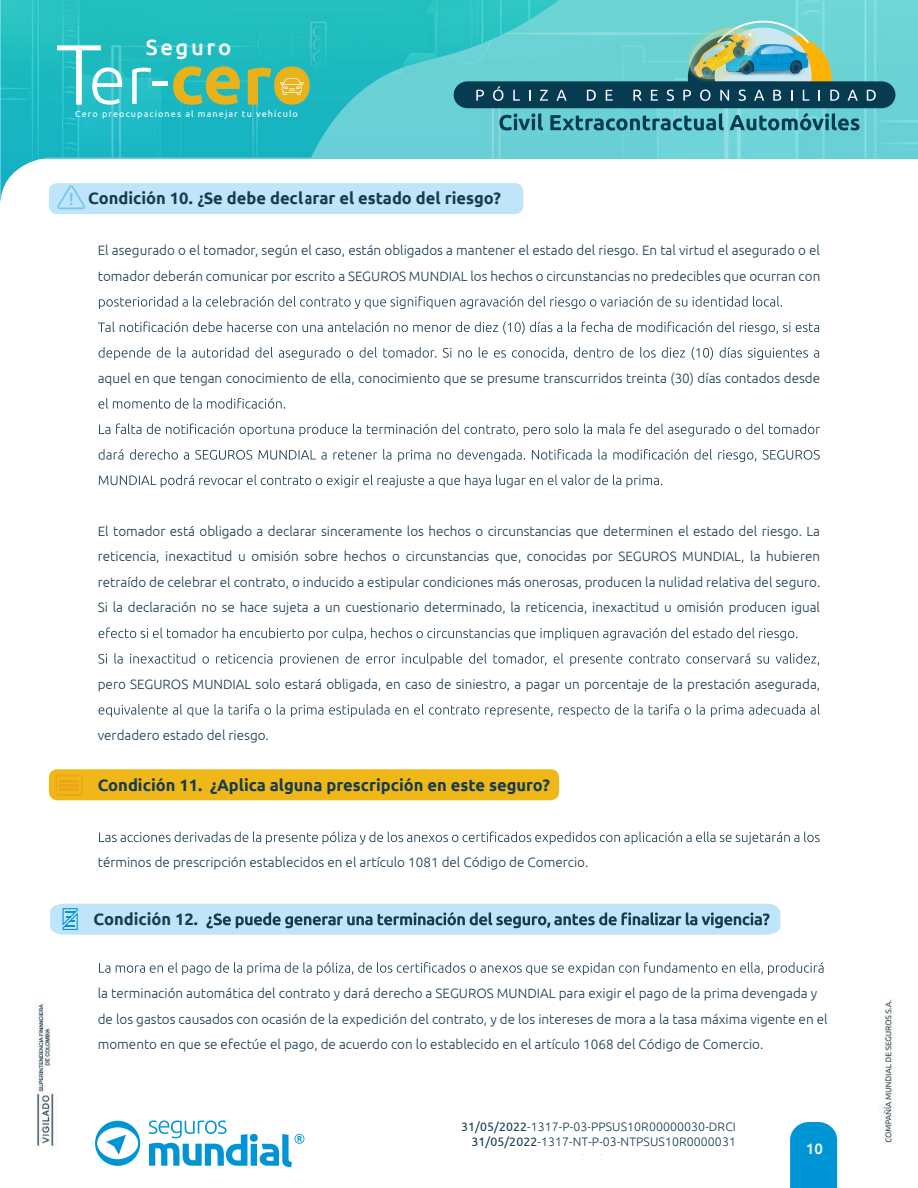
<style>
.page{position:relative;width:918px;height:1188px;background:#fff}
.page>*{position:absolute;margin:0;border:0;box-sizing:border-box;transform-origin:0 0}
.t1{font:500 22.05px "Ubuntu";letter-spacing:.12em;color:#fff}
.t2{font:700 16.5px "Ubuntu";color:#173b4f}
.t3{font:500 15px "Ubuntu";color:#fff}
.t4{font:300 13.5px/25.5px "Ubuntu";color:#173b4f}
.t5{font:300 12.3px/14.7px "Ubuntu";letter-spacing:.01em;color:#173b4f;text-align:right}
.t6{font:300 12px/16.5px "Ubuntu";color:#173b4f}
.t7{font:9.15px "Ubuntu";letter-spacing:.12em;color:#fff}
.s1{font-weight:400}
</style>
<div class="page">
<img style="left:34px;top:975px;width:862px;height:213px">
<svg style="left:790px;top:1122px;width:47px;height:66px;background:#0c9bd7"></svg>
<svg style="left:95px;top:1121px;width:45px;height:45px"></svg>
<svg style="left:149px;top:1120px;width:155px;height:47px"></svg>
<div style="left:49px;top:769px;width:510px;height:31px;background:#efb818;border-radius:9px"></div>
<svg style="left:55px;top:774px;width:28px;height:22px"></svg>
<div style="left:49px;top:183px;width:474px;height:31px;background:#bfe5fa;border-radius:9px"></div>
<svg style="left:57px;top:206px;width:28px;height:3px"></svg>
<svg style="left:99px;top:296px;width:683px;height:13px"></svg>
<svg style="left:98px;top:321px;width:721px;height:14px"></svg>
<svg style="left:99px;top:347px;width:720px;height:13px"></svg>
<svg style="left:99px;top:398px;width:186px;height:11px"></svg>
<svg style="left:99px;top:423px;width:721px;height:14px"></svg>
<svg style="left:99px;top:449px;width:721px;height:13px"></svg>
<svg style="left:99px;top:474px;width:563px;height:14px"></svg>
<svg style="left:99px;top:628px;width:698px;height:13px"></svg>
<svg style="left:98px;top:653px;width:721px;height:13px"></svg>
<svg style="left:99px;top:704px;width:721px;height:13px"></svg>
<svg style="left:99px;top:831px;width:721px;height:13px"></svg>
<svg style="left:99px;top:962px;width:725px;height:13px"></svg>
<svg style="left:50px;top:904px;width:730px;height:31px;background:#a7cce1"></svg>
<div style="left:559px;top:0;width:359px;height:158px;background:#6cd3d6"></div>
<img style="left:0;top:0;width:559px;height:206px">
<svg style="left:57px;top:45px;width:65px;height:60px"></svg>
<svg style="left:132px;top:68px;width:19px;height:36px"></svg>
<hr style="left:153px;top:82px;width:15px;height:4px;background:#fff">
<svg style="left:173px;top:66px;width:67px;height:39px;background:#8fb462"></svg>
<svg style="left:248px;top:66px;width:62px;height:39px;background:#a1b65d"></svg>
<svg style="left:454px;top:20px;width:441px;height:110px;background:#50a5aa"></svg>
<img style="left:686px;top:28px;width:124px;height:60px">
<div style="left:451px;top:1115px;width:302px;height:39px;background:#fff"></div>
<h1 class="t1" style="left:146px;top:33px;width:87px">Seguro</h1>
<p class="t7" style="left:75px;top:109px;width:224px">Cero preocupaciones al manejar tu vehículo</p>
<p class="t2" style="left:88px;top:189px;width:414px">Condición 10. ¿Se debe declarar el estado del riesgo?</p>
<p class="t4" style="left:98px;top:238px;width:724px">El asegurado o el tomador, según el caso, están obligados a mantener el estado del riesgo. En tal virtud el asegurado o el tomador deberán comunicar por escrito a SEGUROS MUNDIAL los hechos o circunstancias no predecibles que ocurran con</p>
<p class="t4" style="left:98px;top:365px;width:724px">aquel en que tengan conocimiento de ella, conocimiento que se presume transcurridos treinta (30) días contados desde</p>
<p class="t4" style="left:98px;top:518px;width:724px;text-align:justify">El tomador está obligado a declarar sinceramente los hechos o circunstancias que determinen el estado del riesgo. La reticencia, inexactitud u omisión sobre hechos o circunstancias que, conocidas por SEGUROS MUNDIAL, la hubieren retraído de celebrar el contrato, o inducido a estipular condiciones más onerosas, producen la nulidad relativa del seguro.<br>Si la declaración no se hace sujeta a un cuestionario determinado, la reticencia, inexactitud u omisión producen igual</p>
<p class="t4" style="left:98px;top:671px;width:724px">pero SEGUROS MUNDIAL solo estará obligada, en caso de siniestro, a pagar un porcentaje de la prestación asegurada,</p>
<p class="t4" style="left:98px;top:722px;width:173px">verdadero estado del riesgo.</p>
<p class="t2" style="left:98px;top:775px;width:454px">Condición 11. ¿Aplica alguna prescripción en este seguro?</p>
<p class="t4" style="left:98px;top:850px;width:492px">términos de prescripción establecidos en el artículo 1081 del Código de Comercio.</p>
<p class="t2" style="left:94px;top:909px;width:106px">Condición 12.</p>
<p class="t4" style="left:98px;top:980px;width:731px">la terminación automática del contrato y dará derecho a SEGUROS MUNDIAL para exigir el pago de la prima devengada y de los gastos causados con ocasión de la expedición del contrato, y de los intereses de mora a la tasa máxima vigente en el momento en que se efectúe el pago, de acuerdo con lo establecido en el artículo 1068 del Código de Comercio.</p>
<p class="t5" style="left:461px;top:1119px;width:276px"><span class="s1">31/05/2022</span>-1317-P-03-PPSUS10R00000030-DRCI<br><span class="s1">31/05/2022</span>-1317-NT-P-03-NTPSUS10R0000031</p>
<p class="t6" style="left:474px;top:1120px;width:255px;line-height:14.4px;text-align:center">/0 /2022-1317-P-03-PPSUS10R00000030-D00I<br>29/04/2022-1317-NT-P-03-NTPSUS10R0000031</p>
<p class="t6" style="left:569px;top:1123px;width:167px;text-indent:-97px">12/03/2021-1317-P-06-PPSUS8R000000023-D00I<br>12/03/2021-1317-NT</p>
<p class="t6" style="left:592px;top:1139px;width:143px">-P-06-NTPSUS8R00000024</p>
<p class="t3" style="left:806px;top:1139px;width:19px">10</p>
</div>
